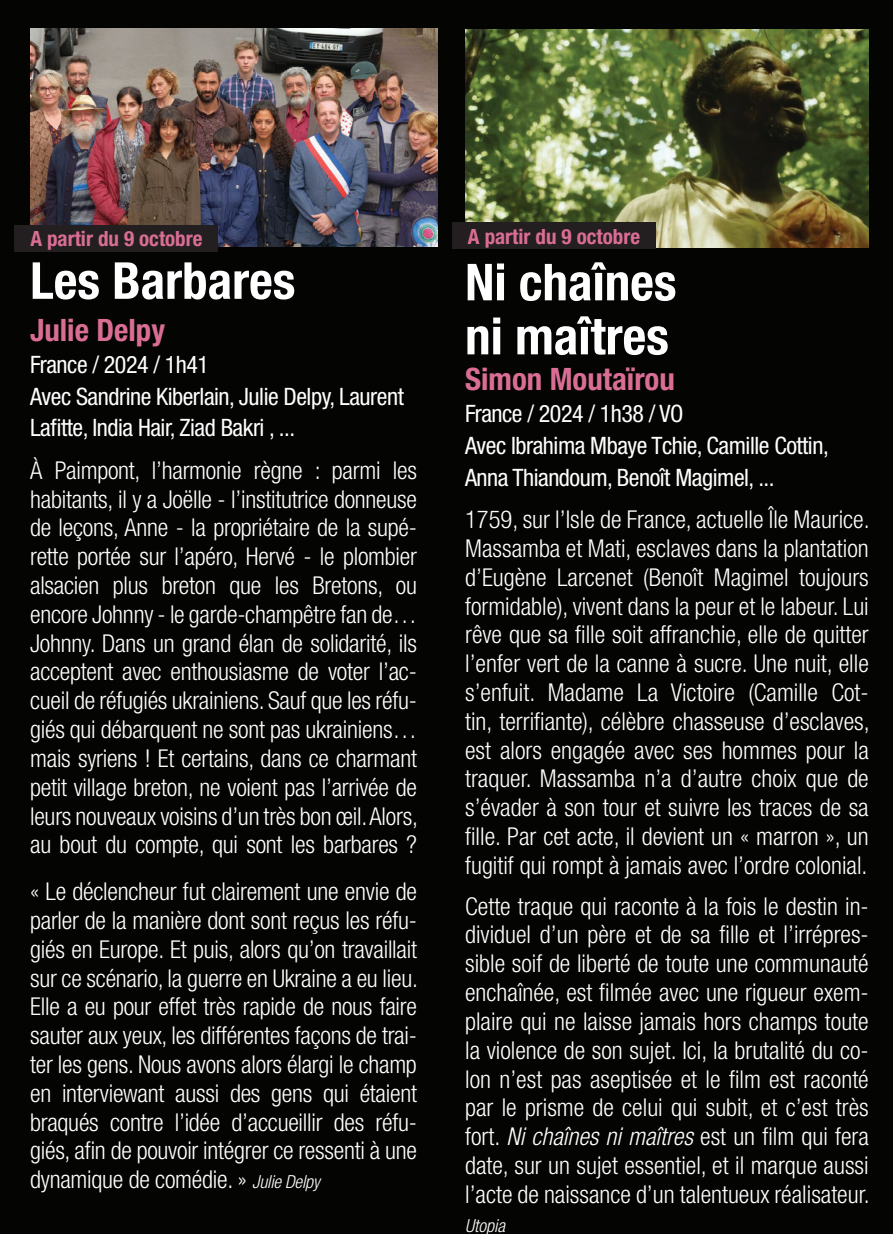
<style>
.page{position:relative;width:893px;height:1259px;background:#fff}
.page>*{position:absolute;margin:0;border:0;box-sizing:border-box;transform-origin:0 0}
.t1{font:700 condensed 51px/54px "Helvetica Neue LT Std";color:#fff}
.t2{font:700 condensed 30.9px "Helvetica Neue LT Std";color:#da6d94}
.t3{font:300 condensed 24.6px/28.8px "Helvetica Neue LT Std";letter-spacing:-.005em;color:#fff;text-align:justify}
.t4{font:condensed 24px/31.8px "Helvetica Neue LT Std";letter-spacing:-.02em;color:#fff}
.t5{font:700 condensed 21px "Helvetica Neue LT Std";color:#da6d94}
.t6{font:italic 300 condensed 18px "Helvetica Neue LT Std";color:#fff}
.s1{font-style:italic;font-size:18px}
.s2{font-style:italic}
</style>
<div class="page">
<div style="left:0;top:0;width:893px;height:1233px;background:#040503"></div>
<img style="left:465px;top:29px;width:404px;height:218px">
<img style="left:30px;top:29px;width:407px;height:218px">
<div style="left:15px;top:225px;width:203px;height:26px;background:#231f20"></div>
<div style="left:452px;top:222px;width:204px;height:27px;background:#231f20"></div>
<p class="t5" style="left:30px;top:226px;width:174px">A partir du 9 octobre</p>
<p class="t5" style="left:468px;top:223px;width:174px">A partir du 9 octobre</p>
<h1 class="t1" style="left:30px;top:253px;width:267px">Les Barbares</h1>
<p class="t2" style="left:30px;top:311px;width:136px">Julie Delpy</p>
<p class="t4" style="left:30px;top:348px;width:375px">France / 2024 / 1h41<br>Avec Sandrine Kiberlain, Julie Delpy, Laurent<br>Lafitte, India Hair, Ziad Bakri , ...</p>
<p class="t3" style="left:30px;top:455px;width:389px">À Paimpont, l’harmonie règne : parmi les habitants, il y a Joëlle - l’institutrice donneuse de leçons, Anne - la propriétaire de la supé&shy;rette portée sur l’apéro, Hervé - le plombier alsacien plus breton que les Bretons, ou encore Johnny - le garde-champêtre fan de… Johnny. Dans un grand élan de solidarité, ils acceptent avec enthousiasme de voter l’ac&shy;cueil de réfugiés ukrainiens. Sauf que les réfu&shy;giés qui débarquent ne sont pas ukrainiens… mais syriens ! Et certains, dans ce charmant petit village breton, ne voient pas l’arrivée de leurs nouveaux voisins d’un très bon œil. Alors, au bout du compte, qui sont les barbares ?</p>
<p class="t3" style="left:30px;top:877px;width:389px">« Le déclencheur fut clairement une envie de parler de la manière dont sont reçus les réfu&shy;giés en Europe. Et puis, alors qu’on travaillait sur ce scénario, la guerre en Ukraine a eu lieu.<br>Elle a eu pour effet très rapide de nous faire sauter aux yeux, les différentes façons de trai&shy;ter les gens. Nous avons alors élargi le champ en interviewant aussi des gens qui étaient braqués contre l’idée d’accueillir des réfu&shy;giés, afin de pouvoir intégrer ce ressenti à une dynamique de comédie. » <span class="s1">Julie Delpy</span></p>
<h1 class="t1" style="left:465px;top:254px;width:213px">Ni chaînes ni maîtres</h1>
<p class="t2" style="left:465px;top:361px;width:211px">Simon Moutaïrou</p>
<p class="t4" style="left:465px;top:398px;width:365px">France / 2024 / 1h38 / VO<br>Avec Ibrahima Mbaye Tchie, Camille Cottin,<br>Anna Thiandoum, Benoît Magimel, ...</p>
<p class="t3" style="left:465px;top:505px;width:406px">1759, sur l’Isle de France, actuelle Île Maurice.<br>Massamba et Mati, esclaves dans la plantation d’Eugène Larcenet (Benoît Magimel toujours formidable), vivent dans la peur et le labeur. Lui rêve que sa fille soit affranchie, elle de quitter l’enfer vert de la canne à sucre. Une nuit, elle s’enfuit. Madame La Victoire (Camille Cot&shy;tin, terrifiante), célèbre chasseuse d’esclaves, est alors engagée avec ses hommes pour la traquer. Massamba n’a d’autre choix que de s’évader à son tour et suivre les traces de sa fille. Par cet acte, il devient un « marron », un fugitif qui rompt à jamais avec l’ordre colonial.</p>
<p class="t3" style="left:465px;top:891px;width:406px">Cette traque qui raconte à la fois le destin in&shy;dividuel d’un père et de sa fille et l’irrépres&shy;sible soif de liberté de toute une communauté enchaînée, est filmée avec une rigueur exem&shy;plaire qui ne laisse jamais hors champs toute la violence de son sujet. Ici, la brutalité du co&shy;lon n’est pas aseptisée et le film est raconté par le prisme de celui qui subit, et c’est très fort. <span class="s2">Ni chaînes ni maîtres</span> est un film qui fera date, sur un sujet essentiel, et il marque aussi l’acte de naissance d’un talentueux réalisateur.</p>
<p class="t6" style="left:465px;top:1214px;width:41px">Utopia</p>
</div>
